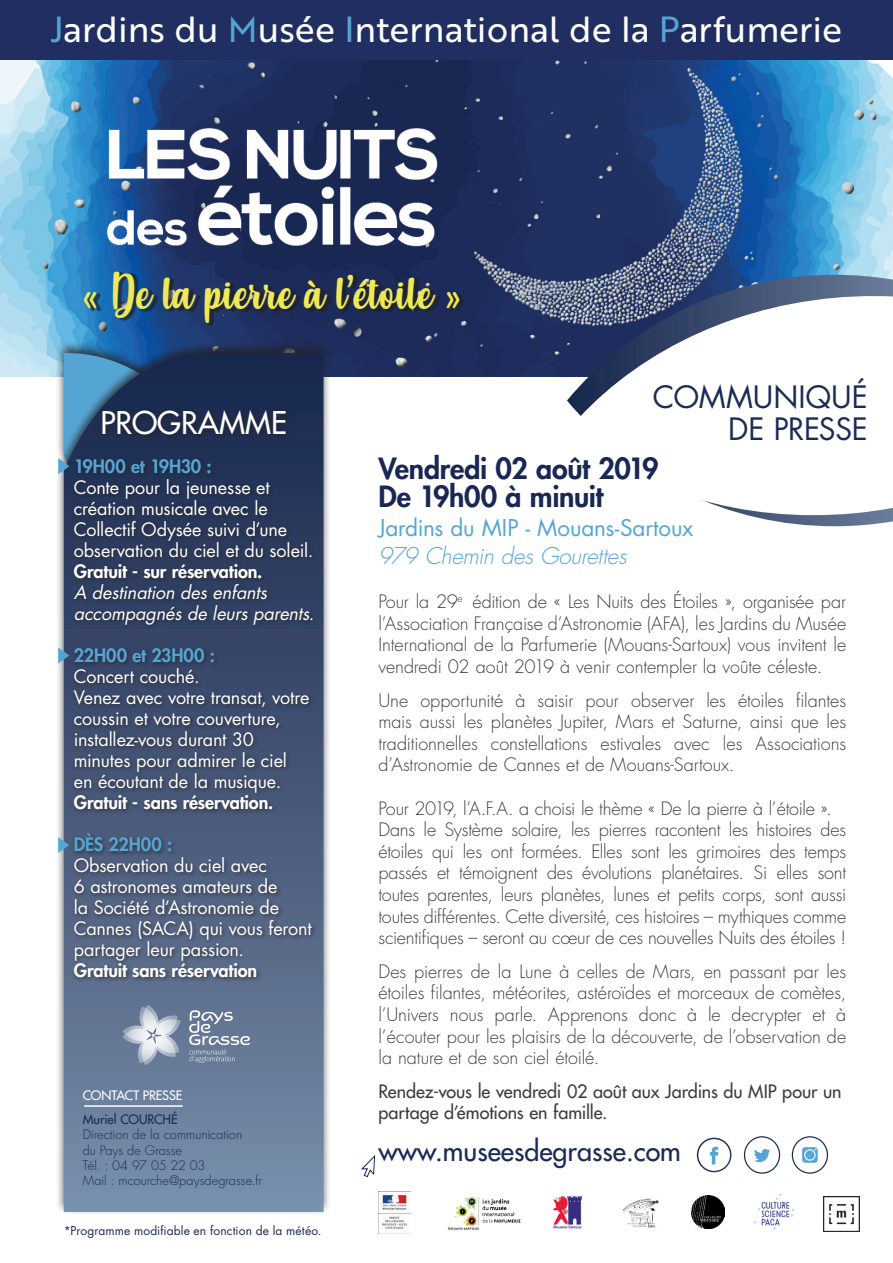
<style>
.page{position:relative;width:893px;height:1263px;background:#fff}
.page>*{position:absolute;margin:0;border:0;box-sizing:border-box;transform-origin:0 0}
.t1{font:44.55px "Misses";color:#edea55}
.t2{font:35.4px "Brother 1816 Regular";color:#fff}
.t3{font:500 30.45px "Futura Std";color:#fff}
.t4{font:30px/31.5px "Futura Std";letter-spacing:-.01em;color:#1b2b54;text-align:right}
.t5{font:800 28.5px/28.5px "Futura Std";letter-spacing:-.015em;color:#192753}
.t6{font:500 27px "Futura Std";color:#1b2b54}
.t7{font:22.5px "Futura Std";letter-spacing:-.01em;color:#55a5d4}
.t8{font:italic 300 22.5px "Futura Std";color:#55a5d4}
.t9{font:300 18px/21.6px "Futura Std";letter-spacing:-.01em;color:#3e3e3f;text-align:justify}
.t10{font:18px/21px "Futura Std";letter-spacing:-.005em;color:#fff}
.t11{font:500 18px/21.6px "Futura Std";color:#3e3e3f}
.t12{font:800 18px "Futura Std";letter-spacing:-.005em;color:#fff}
.t13{font:italic 18px/21px "Futura Std";color:#fff}
.t14{font:800 18px "Futura Std";letter-spacing:-.01em;color:#55a5d4}
.t15{font:300 12.75px/15.3px "Futura Std";color:#1b2b54}
.t16{font:500 12.75px "Futura Std";color:#1b2b54}
.t17{font:500 12.75px "Futura Std";letter-spacing:-.005em;color:#fff}
.t18{font:12px "Futura Std";letter-spacing:.01em;color:#1b2b54}
.s1{color:#55a5d4}
.s2{font-style:normal}
</style>
<div class="page">
<img style="left:0;top:60px;width:893px;height:316px">
<div style="left:56px;top:340px;width:276px;height:876px;background:#231f20;opacity:.75"></div>
<svg style="left:64px;top:353px;width:260px;height:859px;background:#5d7290"></svg>
<svg style="left:567px;top:275px;width:326px;height:251px;background:#647798"></svg>
<svg style="left:567px;top:288px;width:326px;height:236px"></svg>
<hr style="left:84px;top:1105px;width:99px;height:2px;background:#fff">
<div style="left:98px;top:406px;width:197px;height:37px;background:#202b4b"></div>
<div style="left:0;top:0;width:893px;height:60px;background:#202e61"></div>
<img style="left:104px;top:121px;width:335px;height:136px">
<div style="left:87px;top:272px;width:378px;height:54px;background:#231f20;opacity:.7"></div>
<svg style="left:58px;top:352px;width:144px;height:198px"></svg>
<svg style="left:58px;top:647px;width:11px;height:16px"></svg>
<svg style="left:58px;top:837px;width:11px;height:16px"></svg>
<div style="left:71px;top:456px;width:247px;height:527px;background:#231f20;opacity:.75"></div>
<div style="left:744px;top:1136px;width:36px;height:38px;border:1px solid #1b2b54;border-radius:50%"></div>
<div style="left:792px;top:1136px;width:36px;height:38px;border:1px solid #1b2b54;border-radius:50%"></div>
<svg style="left:802px;top:1147px;width:16px;height:16px"></svg>
<svg style="left:754px;top:1149px;width:16px;height:13px"></svg>
<div style="left:697px;top:1138px;width:34px;height:34px;border:1px solid #1b2b54;border-radius:50%"></div>
<svg style="left:710px;top:1147px;width:8px;height:17px"></svg>
<svg style="left:361px;top:1155px;width:15px;height:23px"></svg>
<img style="left:447px;top:1197px;width:74px;height:33px">
<img style="left:553px;top:1196px;width:29px;height:33px">
<img style="left:754px;top:1194px;width:40px;height:34px">
<img style="left:824px;top:1196px;width:35px;height:36px">
<img style="left:378px;top:1192px;width:33px;height:41px">
<img style="left:621px;top:1198px;width:38px;height:29px">
<img style="left:692px;top:1196px;width:32px;height:32px">
<svg style="left:189px;top:1010px;width:61px;height:53px;background:#8090a8"></svg>
<svg style="left:122px;top:1005px;width:59px;height:60px;background:#9ba7ba"></svg>
<h2 class="t2" style="left:51px;top:3px;width:793px"><span class="s1">J</span>ardins du <span class="s1">M</span>usée <span class="s1">I</span>nternational de la <span class="s1">P</span>arfumerie</h2>
<h1 class="t1" style="left:82px;top:263px;width:381px">« De la pierre à l’étoile »</h1>
<h3 class="t3" style="left:100px;top:404px;width:188px">PROGRAMME</h3>
<h3 class="t4" style="left:653px;top:382px;width:216px">COMMUNIQUÉ<br>DE PRESSE</h3>
<p class="t14" style="left:74px;top:455px;width:140px">19H00 et 19H30 :</p>
<p class="t10" style="left:74px;top:477px;width:241px">Conte pour la jeunesse et création musicale avec le<br>Collectif Odysée suivi d’une observation du ciel et du soleil.</p>
<p class="t12" style="left:74px;top:560px;width:190px">Gratuit - sur réservation.</p>
<p class="t13" style="left:74px;top:582px;width:242px">A destination des enfants accompagnés de leurs parents<span class="s2">.</span></p>
<p class="t14" style="left:74px;top:644px;width:143px">22H00 et 23H00 :</p>
<p class="t10" style="left:74px;top:666px;width:237px">Concert couché.<br>Venez avec votre transat, votre coussin et votre couverture, installez-vous durant 30 minutes pour admirer le ciel en écoutant de la musique.</p>
<p class="t12" style="left:74px;top:791px;width:201px">Gratuit - sans réservation.</p>
<p class="t14" style="left:74px;top:833px;width:100px">DÈS 22H00 :</p>
<p class="t10" style="left:74px;top:855px;width:240px">Observation du ciel avec<br>6 astronomes amateurs de<br>la Société d’Astronomie de<br>Cannes (SACA) qui vous feront partager leur passion.</p>
<p class="t12" style="left:74px;top:959px;width:185px">Gratuit sans réservation</p>
<p class="t17" style="left:83px;top:1088px;width:101px">CONTACT PRESSE</p>
<p class="t16" style="left:83px;top:1111px;width:96px">Muriel COURCHÉ</p>
<p class="t15" style="left:83px;top:1127px;width:181px">Direction de la communication<br>du Pays de Grasse<br>Tél. : 04 97 05 22 03<br>Mail : mcourche@paysdegrasse.fr</p>
<p class="t18" style="left:64px;top:1223px;width:259px">*Programme modifiable en fonction de la météo.</p>
<h3 class="t5" style="left:378px;top:454px;width:282px">Vendredi 02 août 2019<br>De 19h00 à minuit</h3>
<p class="t7" style="left:378px;top:513px;width:316px">Jardins du MIP - Mouans-Sartoux</p>
<p class="t8" style="left:378px;top:542px;width:255px">979 Chemin des Gourettes</p>
<p class="t9" style="left:378px;top:591px;width:469px">Pour la 29<sup>e</sup> édition de « Les Nuits des Étoiles », organisée par l’Association Française d’Astronomie (AFA), les Jardins du Musée International de la Parfumerie (Mouans-Sartoux) vous invitent le vendredi 02 août 2019 à venir contempler la voûte céleste.</p>
<p class="t9" style="left:378px;top:690px;width:469px">Une opportunité à saisir pour observer les étoiles filantes mais aussi les planètes Jupiter, Mars et Saturne, ainsi que les traditionnelles constellations estivales avec les Associations d’Astronomie de Cannes et de Mouans-Sartoux.</p>
<p class="t9" style="left:378px;top:798px;width:469px;text-align:left">Pour 2019, l’A.F.A. a choisi le thème « De la pierre à l’étoile ».<br>Dans le Système solaire, les pierres racontent les histoires des étoiles qui les ont formées. Elles sont les grimoires des temps passés et témoignent des évolutions planétaires. Si elles sont toutes parentes, leurs planètes, lunes et petits corps, sont aussi toutes différentes. Cette diversité, ces histoires – mythiques comme scientifiques – seront au cœur de ces nouvelles Nuits des étoiles !</p>
<p class="t9" style="left:378px;top:961px;width:469px">Des pierres de la Lune à celles de Mars, en passant par les étoiles filantes, météorites, astéroïdes et morceaux de comètes, l’Univers nous parle. Apprenons donc à le decrypter et à l’écouter pour les plaisirs de la découverte, de l’observation de la nature et de son ciel étoilé.</p>
<p class="t11" style="left:378px;top:1080px;width:465px">Rendez-vous le vendredi 02 août aux Jardins du MIP pour un partage d’émotions en famille.</p>
<h3 class="t6" style="left:378px;top:1134px;width:304px">www.museesdegrasse.com</h3>
</div>
